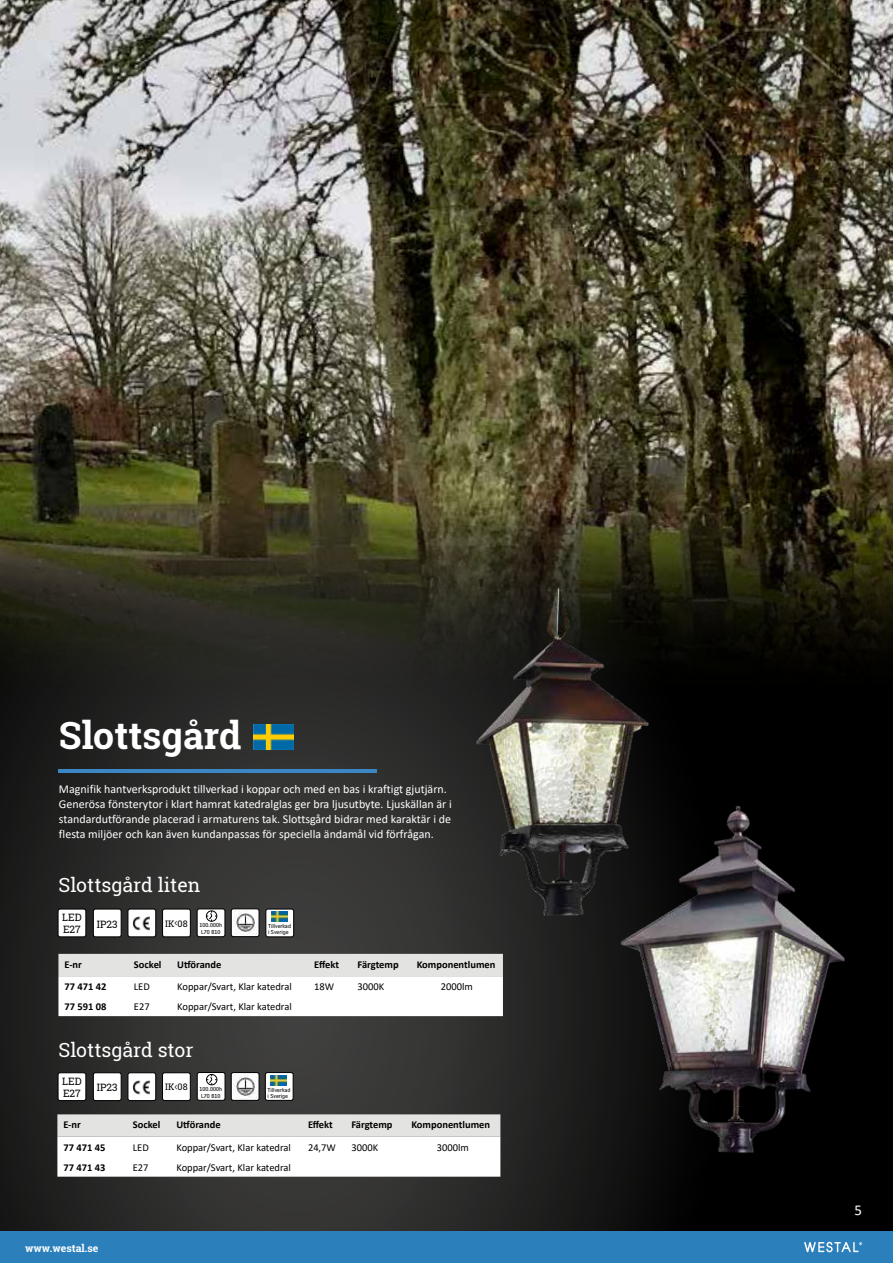
<style>
.page{position:relative;width:893px;height:1263px;background:#fff}
.page>*{position:absolute;margin:0;border:0;box-sizing:border-box;transform-origin:0 0}
.t1{font:700 37.5px "Roboto Slab";color:#fff}
.t2{font:19.5px "Roboto Slab";color:#fff}
.t3{font:15px "Calibri";color:#fff}
.t4{font:12px/15px "Calibri";color:#fff}
.t5{font:10.5px "Calibri";color:#020203}
.t6{font:700 10.5px "Calibri";color:#000}
.t7{font:700 10.5px "Calibri";color:#020203}
.t8{font:700 10.5px "Roboto Slab";color:#fff}
.t9{font:10.2px/12.1px "Roboto Slab";color:#000}
.t10{font:9px "Roboto Slab";color:#020203}
.t11{font:6px/6.8px "Bell Centennial Std Sub Capt";color:#000}
.s1{font-family:"Agency FB";font-size:12.15px}
</style>
<div class="page">
<svg style="left:1px;top:710px;width:892px;height:521px;background:#242424"></svg>
<hr style="left:0;top:0;width:1px;height:1263px;background:#181817">
<div style="left:0;top:1231px;width:893px;height:32px;background:#2b80bc"></div>
<svg style="left:804px;top:1242px;width:58px;height:10px"></svg>
<img style="left:0;top:0;width:893px;height:710px">
<svg style="left:58px;top:954px;width:445px;height:62px"></svg>
<div style="left:58px;top:909px;width:28px;height:28px;background:#fff;border-radius:2px"></div>
<div style="left:58px;top:908px;width:28px;height:29px;border:1px solid #000;border-radius:2px"></div>
<div style="left:93px;top:909px;width:28px;height:28px;background:#fff;border-radius:2px"></div>
<div style="left:93px;top:908px;width:29px;height:29px;border:1px solid #000;border-radius:2px"></div>
<div style="left:128px;top:909px;width:28px;height:28px;background:#fff;border-radius:2px"></div>
<div style="left:127px;top:908px;width:29px;height:29px;border:1px solid #000;border-radius:2px"></div>
<img style="left:133px;top:916px;width:17px;height:15px">
<svg style="left:57px;top:1114px;width:443px;height:63px"></svg>
<div style="left:231px;top:909px;width:28px;height:28px;background:#fff;border-radius:2px"></div>
<div style="left:231px;top:908px;width:29px;height:29px;border:1px solid #000;border-radius:2px"></div>
<img style="left:233px;top:910px;width:24px;height:25px">
<img style="left:606px;top:790px;width:263px;height:383px">
<div style="left:58px;top:1073px;width:28px;height:27px;background:#fff;border-radius:2px"></div>
<div style="left:58px;top:1072px;width:28px;height:29px;border:1px solid #000;border-radius:2px"></div>
<div style="left:93px;top:1073px;width:28px;height:27px;background:#fff;border-radius:2px"></div>
<div style="left:93px;top:1072px;width:29px;height:29px;border:1px solid #000;border-radius:2px"></div>
<div style="left:128px;top:1073px;width:28px;height:27px;background:#fff;border-radius:2px"></div>
<div style="left:127px;top:1072px;width:29px;height:29px;border:1px solid #000;border-radius:2px"></div>
<img style="left:133px;top:1080px;width:17px;height:15px">
<div style="left:231px;top:1072px;width:28px;height:28px;background:#fff;border-radius:2px"></div>
<div style="left:231px;top:1072px;width:29px;height:29px;border:1px solid #000;border-radius:2px"></div>
<img style="left:233px;top:1074px;width:24px;height:24px">
<div style="left:162px;top:1073px;width:28px;height:27px;background:#fff;border-radius:2px"></div>
<div style="left:162px;top:1072px;width:29px;height:29px;border:1px solid #000;border-radius:2px"></div>
<div style="left:163px;top:909px;width:27px;height:28px;background:#fff;border-radius:2px"></div>
<div style="left:162px;top:908px;width:29px;height:29px;border:1px solid #000;border-radius:2px"></div>
<div style="left:197px;top:909px;width:28px;height:28px;background:#fff;border-radius:2px"></div>
<div style="left:197px;top:908px;width:28px;height:29px;border:1px solid #000;border-radius:2px"></div>
<div style="left:206px;top:910px;width:11px;height:11px;border:1px solid #000;border-radius:50%"></div>
<svg style="left:206px;top:911px;width:11px;height:10px"></svg>
<div style="left:197px;top:1072px;width:28px;height:28px;background:#fff;border-radius:2px"></div>
<div style="left:197px;top:1072px;width:29px;height:29px;border:1px solid #000;border-radius:2px"></div>
<div style="left:206px;top:1074px;width:11px;height:11px;border:1px solid #000;border-radius:50%"></div>
<svg style="left:207px;top:1074px;width:10px;height:11px"></svg>
<hr style="left:58px;top:770px;width:318px;height:3px;background:#3a87c3">
<div style="left:266px;top:909px;width:28px;height:28px;background:#fff;border-radius:2px"></div>
<img style="left:271px;top:912px;width:16px;height:10px">
<div style="left:265px;top:908px;width:29px;height:29px;border:1px solid #000;border-radius:2px"></div>
<div style="left:265px;top:1072px;width:28px;height:28px;background:#fff;border-radius:2px"></div>
<img style="left:271px;top:1075px;width:16px;height:10px">
<div style="left:265px;top:1072px;width:29px;height:29px;border:1px solid #000;border-radius:2px"></div>
<img style="left:466px;top:566px;width:197px;height:361px">
<img style="left:253px;top:724px;width:40px;height:25px">
<h1 class="t1" style="left:59px;top:710px;width:184px">Slottsgård</h1>
<p class="t4" style="left:59px;top:782px;width:394px">Magnifik hantverksprodukt tillverkad i koppar och med en bas i kraftigt gjutjärn.<br>Generösa fönsterytor i klart hamrat katedralglas ger bra ljusutbyte. Ljuskällan är i standardutförande placerad i armaturens tak. Slottsgård bidrar med karaktär i de flesta miljöer och kan även kundanpassas för speciella ändamål vid förfrågan.</p>
<h2 class="t2" style="left:58px;top:871px;width:143px">Slottsgård liten</h2>
<p class="t9" style="left:62px;top:911px;width:21px">LED<br>E27</p>
<p class="t11" style="left:200px;top:922px;width:24px">100.000h<br>L70 B10</p>
<p class="t10" style="left:165px;top:917px;width:24px">IK<span class="s1">&lt;</span>08</p>
<p class="t9" style="left:97px;top:918px;width:22px">IP23</p>
<p class="t11" style="left:268px;top:923px;width:25px;line-height:6px">Tillverkad i Sverige</p>
<p class="t6" style="left:64px;top:957px;width:19px">E-nr</p>
<p class="t6" style="left:134px;top:957px;width:29px">Sockel</p>
<p class="t6" style="left:177px;top:957px;width:46px">Utförande</p>
<p class="t6" style="left:314px;top:957px;width:26px">Effekt</p>
<p class="t6" style="left:358px;top:957px;width:43px">Färgtemp</p>
<p class="t6" style="left:417px;top:957px;width:80px">Komponentlumen</p>
<p class="t7" style="left:64px;top:979px;width:44px">77 471 42</p>
<p class="t5" style="left:134px;top:979px;width:17px">LED</p>
<p class="t5" style="left:177px;top:979px;width:116px">Koppar/Svart, Klar katedral</p>
<p class="t5" style="left:314px;top:979px;width:21px">18W</p>
<p class="t5" style="left:358px;top:979px;width:28px">3000K</p>
<p class="t5" style="left:441px;top:979px;width:34px">2000lm</p>
<p class="t7" style="left:64px;top:999px;width:44px">77 591 08</p>
<p class="t5" style="left:134px;top:999px;width:17px">E27</p>
<p class="t5" style="left:177px;top:999px;width:116px">Koppar/Svart, Klar katedral</p>
<h2 class="t2" style="left:58px;top:1036px;width:137px">Slottsgård stor</h2>
<p class="t9" style="left:62px;top:1075px;width:21px">LED<br>E27</p>
<p class="t10" style="left:165px;top:1081px;width:24px">IK<span class="s1">&lt;</span>08</p>
<p class="t9" style="left:97px;top:1081px;width:22px">IP23</p>
<p class="t11" style="left:200px;top:1085px;width:24px">100.000h<br>L70 B10</p>
<p class="t11" style="left:267px;top:1087px;width:25px;line-height:6px">Tillverkad i Sverige</p>
<p class="t6" style="left:63px;top:1117px;width:19px">E-nr</p>
<p class="t6" style="left:133px;top:1117px;width:29px">Sockel</p>
<p class="t6" style="left:176px;top:1117px;width:46px">Utförande</p>
<p class="t6" style="left:308px;top:1117px;width:26px">Effekt</p>
<p class="t6" style="left:351px;top:1117px;width:43px">Färgtemp</p>
<p class="t6" style="left:411px;top:1117px;width:80px">Komponentlumen</p>
<p class="t7" style="left:63px;top:1140px;width:44px">77 471 45</p>
<p class="t5" style="left:133px;top:1140px;width:17px">LED</p>
<p class="t5" style="left:176px;top:1140px;width:116px">Koppar/Svart, Klar katedral</p>
<p class="t5" style="left:308px;top:1140px;width:29px">24,7W</p>
<p class="t5" style="left:351px;top:1140px;width:28px">3000K</p>
<p class="t5" style="left:437px;top:1140px;width:34px">3000lm</p>
<p class="t7" style="left:63px;top:1160px;width:44px">77 471 43</p>
<p class="t5" style="left:133px;top:1160px;width:17px">E27</p>
<p class="t5" style="left:176px;top:1160px;width:116px">Koppar/Svart, Klar katedral</p>
<p class="t8" style="left:25px;top:1240px;width:75px">www.westal.se</p>
<p class="t3" style="left:854px;top:1199px;width:9px">5</p>
</div>
